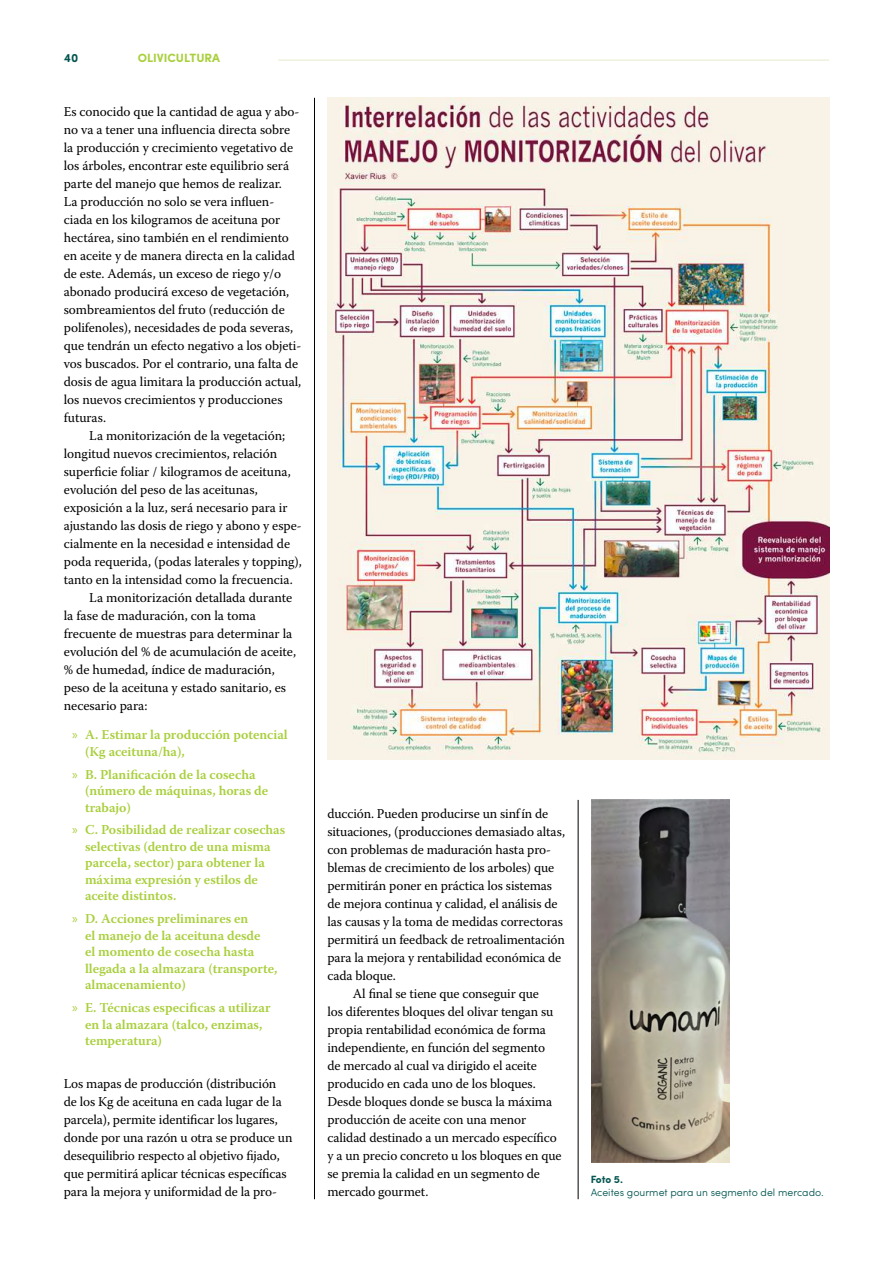
<style>
.page{position:relative;width:893px;height:1263px;background:#fff}
.page>*{position:absolute;margin:0;border:0;box-sizing:border-box;transform-origin:0 0}
.t1{font:13.5px/18px "Warnock Pro";letter-spacing:-.005em;color:#000}
.t2{font:600 13.5px/16.5px "Warnock Pro";letter-spacing:-.005em;color:#a9cf3c}
.t3{font:700 12px "Sofia Pro";color:#a9cf3c}
.t4{font:700 12px "Sofia Pro";color:#035550}
.t5{font:300 10.5px "Sofia Pro";color:#035550}
.t6{font:700 10.5px "Sofia Pro";color:#035550}
.s1{font-family:"Myriad Pro";font-weight:400}
</style>
<div class="page">
<hr style="left:278px;top:60px;width:551px;height:1px;background:#e3ecca">
<hr style="left:314px;top:98px;width:1px;height:1101px;background:#000">
<hr style="left:578px;top:800px;width:1px;height:399px;background:#000">
<img style="left:327px;top:98px;width:502px;height:661px">
<img style="left:591px;top:800px;width:138px;height:362px">
<p class="t4" style="left:64px;top:48px;width:16px">40</p>
<p class="t3" style="left:138px;top:48px;width:84px">OLIVICULTURA</p>
<p class="t1" style="left:64px;top:102px;width:239px">Es conocido que la cantidad de agua y abo&shy;no va a tener una influencia directa sobre la producción y crecimiento vegetativo de los árboles, encontrar este equilibrio será parte del manejo que hemos de realizar.<br>La producción no solo se vera influen&shy;ciada en los kilogramos de aceituna por hectárea, sino también en el rendimiento en aceite y de manera directa en la calidad de este. Además, un exceso de riego y/o abonado producirá exceso de vegetación, sombreamientos del fruto (reducción de polifenoles), necesidades de poda severas, que tendrán un efecto negativo a los objeti&shy;vos buscados. Por el contrario, una falta de dosis de agua limitara la producción actual, los nuevos crecimientos y producciones futuras.</p>
<p class="t1" style="left:89px;top:426px;width:197px">La monitorización de la vegetación;</p>
<p class="t1" style="left:64px;top:444px;width:215px">longitud nuevos crecimientos, relación</p>
<p class="t1" style="left:64px;top:462px;width:228px">superficie foliar / kilogramos de aceituna,</p>
<p class="t1" style="left:64px;top:480px;width:196px">evolución del peso de las aceitunas,</p>
<p class="t1" style="left:64px;top:498px;width:225px">exposición a la luz, será necesario para ir</p>
<p class="t1" style="left:64px;top:516px;width:239px">ajustando las dosis de riego y abono y espe-</p>
<p class="t1" style="left:64px;top:534px;width:228px">cialmente en la necesidad e intensidad de</p>
<p class="t1" style="left:64px;top:552px;width:240px">poda requerida, (podas laterales y topping),</p>
<p class="t1" style="left:64px;top:570px;width:231px">tanto en la intensidad como la frecuencia.</p>
<p class="t1" style="left:89px;top:588px;width:204px">La monitorización detallada durante</p>
<p class="t1" style="left:64px;top:606px;width:194px">la fase de maduración, con la toma</p>
<p class="t1" style="left:64px;top:624px;width:230px">frecuente de muestras para determinar la</p>
<p class="t1" style="left:64px;top:642px;width:234px">evolución del % de acumulación de aceite,</p>
<p class="t1" style="left:64px;top:660px;width:213px">% de humedad, índice de maduración,</p>
<p class="t1" style="left:64px;top:678px;width:224px">peso de la aceituna y estado sanitario, es</p>
<p class="t1" style="left:64px;top:696px;width:85px">necesario para:</p>
<p class="t2" style="left:85px;top:726px;width:204px;text-indent:-13px"><span class="s1">»</span> A. Estimar la producción potencial (Kg aceituna/ha),</p>
<p class="t2" style="left:85px;top:765px;width:185px;text-indent:-13px"><span class="s1">»</span> B. Planificación de la cosecha (número de máquinas, horas de trabajo)</p>
<p class="t2" style="left:85px;top:821px;width:202px;text-indent:-13px"><span class="s1">»</span> C. Posibilidad de realizar cosechas selectivas (dentro de una misma parcela, sector) para obtener la máxima expresión y estilos de aceite distintos.</p>
<p class="t2" style="left:85px;top:910px;width:194px;text-indent:-13px"><span class="s1">»</span> D. Acciones preliminares en<br>el manejo de la aceituna desde<br>el momento de cosecha hasta llegada a la almazara (transporte, almacenamiento)</p>
<p class="t2" style="left:85px;top:999px;width:187px;text-indent:-13px"><span class="s1">»</span> E. Técnicas especificas a utilizar en la almazara (talco, enzimas, temperatura)</p>
<p class="t1" style="left:64px;top:1074px;width:230px">Los mapas de producción (distribución de los Kg de aceituna en cada lugar de la parcela), permite identificar los lugares, donde por una razón u otra se produce un desequilibrio respecto al objetivo fijado, que permitirá aplicar técnicas específicas para la mejora y uniformidad de la pro-</p>
<p class="t1" style="left:327px;top:804px;width:222px">ducción. Pueden producirse un sinfín de</p>
<p class="t1" style="left:327px;top:822px;width:239px">situaciones, (producciones demasiado altas,</p>
<p class="t1" style="left:327px;top:840px;width:225px">con problemas de maduración hasta pro-</p>
<p class="t1" style="left:327px;top:858px;width:228px">blemas de crecimiento de los arboles) que</p>
<p class="t1" style="left:327px;top:876px;width:226px">permitirán poner en práctica los sistemas</p>
<p class="t1" style="left:327px;top:894px;width:232px">de mejora continua y calidad, el análisis de</p>
<p class="t1" style="left:327px;top:912px;width:237px">las causas y la toma de medidas correctoras</p>
<p class="t1" style="left:327px;top:930px;width:239px">permitirá un feedback de retroalimentación</p>
<p class="t1" style="left:327px;top:948px;width:235px">para la mejora y rentabilidad económica de</p>
<p class="t1" style="left:327px;top:966px;width:70px">cada bloque.</p>
<p class="t1" style="left:353px;top:984px;width:187px">Al final se tiene que conseguir que</p>
<p class="t1" style="left:327px;top:1002px;width:227px">los diferentes bloques del olivar tengan su</p>
<p class="t1" style="left:327px;top:1020px;width:220px">propia rentabilidad económica de forma</p>
<p class="t1" style="left:327px;top:1038px;width:219px">independiente, en función del segmento</p>
<p class="t1" style="left:327px;top:1056px;width:211px">de mercado al cual va dirigido el aceite</p>
<p class="t1" style="left:327px;top:1074px;width:210px">producido en cada uno de los bloques.</p>
<p class="t1" style="left:327px;top:1092px;width:226px">Desde bloques donde se busca la máxima</p>
<p class="t1" style="left:327px;top:1110px;width:200px">producción de aceite con una menor</p>
<p class="t1" style="left:327px;top:1128px;width:231px">calidad destinado a un mercado específico</p>
<p class="t1" style="left:327px;top:1146px;width:236px">y a un precio concreto u los bloques en que</p>
<p class="t1" style="left:327px;top:1164px;width:214px">se premia la calidad en un segmento de</p>
<p class="t1" style="left:327px;top:1182px;width:102px">mercado gourmet.</p>
<p class="t6" style="left:591px;top:1172px;width:34px">Foto 5.</p>
<p class="t5" style="left:591px;top:1184px;width:235px">Aceites gourmet para un segmento del mercado.</p>
</div>
